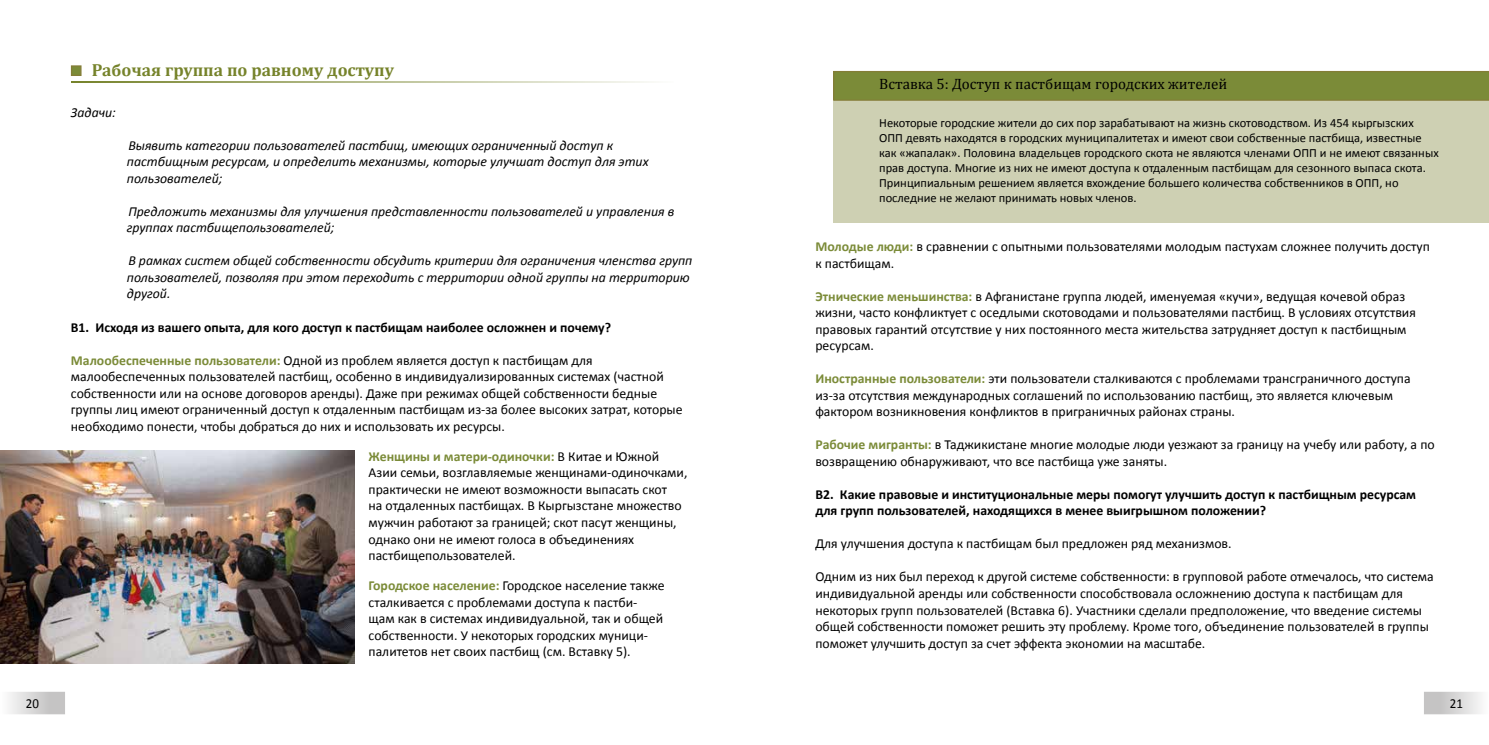
<style>
.page{position:relative;width:1489px;height:745px;background:#fff}
.page>*{position:absolute;margin:0;border:0;box-sizing:border-box;transform-origin:0 0}
.t1{font:700 17.5px "Cambria";color:#76832b}
.t2{font:15px "Cambria";color:#000}
.t3{font:13.75px/16.5px "Calibri";color:#000}
.t4{font:italic 13.75px/16.5px "Calibri";color:#000}
.t5{font:700 13.75px/16.5px "Calibri";color:#000}
.t6{font:13.75px "Calibri";color:#000;scale:.94 1}
.t7{font:12.5px/15px "Calibri";color:#000}
.s1{font-weight:700;color:#7b8b38}
</style>
<div class="page">
<div style="left:0;top:691px;width:65px;height:22px;background:linear-gradient(to right,#fcfcfc,#bab9b9);border:1px solid #c5c4c4"></div>
<div style="left:1423px;top:691px;width:65px;height:22px;background:linear-gradient(to right,#b9b8b8,#f8f8f8);border:1px solid #c5c4c4"></div>
<hr style="left:71px;top:81px;width:602px;height:2px;background:#76832b">
<div style="left:71px;top:65px;width:10px;height:11px;background:#7b8b38;border:1px solid #847d37"></div>
<div style="left:833px;top:71px;width:655px;height:30px;background:#7b8b38"></div>
<div style="left:833px;top:101px;width:655px;height:121px;background:#ced0b3"></div>
<img style="left:0;top:450px;width:354px;height:213px">
<p class="t1" style="left:92px;top:58px;width:304px">Рабочая группа по равному доступу</p>
<p class="t4" style="left:71px;top:103px;width:47px">Задачи:</p>
<p class="t4" style="left:127px;top:136px;width:523px">Выявить категории пользователей пастбищ, имеющих ограниченный доступ к пастбищным ресурсам, и определить механизмы, которые улучшат доступ для этих пользователей;</p>
<p class="t4" style="left:127px;top:202px;width:549px">Предложить механизмы для улучшения представленности пользователей и управления в группах пастбищепользователей;</p>
<p class="t4" style="left:127px;top:252px;width:567px">В рамках систем общей собственности обсудить критерии для ограничения членства групп пользователей, позволяя при этом переходить с территории одной группы на территорию другой.</p>
<p class="t5" style="left:71px;top:318px;width:542px">В1. Исходя из вашего опыта, для кого доступ к пастбищам наиболее осложнен и почему?</p>
<p class="t3" style="left:71px;top:351px;width:613px"><span class="s1">Малообеспеченные пользователи:</span> Одной из проблем является доступ к пастбищам для малообеспеченных пользователей пастбищ, особенно в индивидуализированных системах (частной собственности или на основе договоров аренды). Даже при режимах общей собственности бедные группы лиц имеют ограниченный доступ к отдаленным пастбищам из-за более высоких затрат, которые необходимо понести, чтобы добраться до них и использовать их ресурсы.</p>
<p class="t3" style="left:368px;top:448px;width:320px"><span class="s1">Женщины и матери-одиночки:</span> В Китае и Южной Азии семьи, возглавляемые женщинами-одиночками, практически не имеют возможности выпасать скот<br>на отдаленных пастбищах. В Кыргызстане множество мужчин работают за границей; скот пасут женщины, однако они не имеют голоса в объединениях пастбищепользователей.</p>
<p class="t3" style="left:368px;top:577px;width:297px"><span class="s1">Городское население:</span> Городское население также сталкивается с проблемами доступа к пастби&shy;щам как в системах индивидуальной, так и общей собственности. У некоторых городских муници&shy;палитетов нет своих пастбищ (см. Вставку 5).</p>
<p class="t2" style="left:879px;top:75px;width:349px">Вставка 5: Доступ к пастбищам городских жителей</p>
<p class="t7" style="left:879px;top:115px;width:561px">Некоторые городские жители до сих пор зарабатывают на жизнь скотоводством. Из 454 кыргызских ОПП девять находятся в городских муниципалитетах и имеют свои собственные пастбища, известные как «жапалак». Половина владельцев городского скота не являются членами ОПП и не имеют связанных прав доступа. Многие из них не имеют доступа к отдаленным пастбищам для сезонного выпаса скота.<br>Принципиальным решением является вхождение большего количества собственников в ОПП, но последние не желают принимать новых членов.</p>
<p class="t3" style="left:815px;top:238px;width:616px"><span class="s1">Молодые люди:</span> в сравнении с опытными пользователями молодым пастухам сложнее получить доступ к пастбищам.</p>
<p class="t3" style="left:815px;top:288px;width:602px"><span class="s1">Этнические меньшинства:</span> в Афганистане группа людей, именуемая «кучи», ведущая кочевой образ жизни, часто конфликтует с оседлыми скотоводами и пользователями пастбищ. В условиях отсутствия правовых гарантий отсутствие у них постоянного места жительства затрудняет доступ к пастбищным ресурсам.</p>
<p class="t3" style="left:815px;top:370px;width:596px"><span class="s1">Иностранные пользователи:</span> эти пользователи сталкиваются с проблемами трансграничного доступа из-за отсутствия международных соглашений по использованию пастбищ, это является ключевым фактором возникновения конфликтов в приграничных районах страны.</p>
<p class="t3" style="left:815px;top:436px;width:621px"><span class="s1">Рабочие мигранты:</span> в Таджикистане многие молодые люди уезжают за границу на учебу или работу, а по возвращению обнаруживают, что все пастбища уже заняты.</p>
<p class="t5" style="left:815px;top:485px;width:602px">В2. Какие правовые и институциональные меры помогут улучшить доступ к пастбищным ресурсам для групп пользователей, находящихся в менее выигрышном положении?</p>
<p class="t3" style="left:815px;top:535px;width:418px">Для улучшения доступа к пастбищам был предложен ряд механизмов.</p>
<p class="t3" style="left:815px;top:568px;width:620px">Одним из них был переход к другой системе собственности: в групповой работе отмечалось, что система индивидуальной аренды или собственности способствовала осложнению доступа к пастбищам для некоторых групп пользователей (Вставка 6). Участники сделали предположение, что введение системы общей собственности поможет решить эту проблему. Кроме того, объединение пользователей в группы поможет улучшить доступ за счет эффекта экономии на масштабе.</p>
<p class="t6" style="left:26px;top:693px;width:15px">20</p>
<p class="t6" style="left:1449px;top:693px;width:15px">21</p>
</div>
